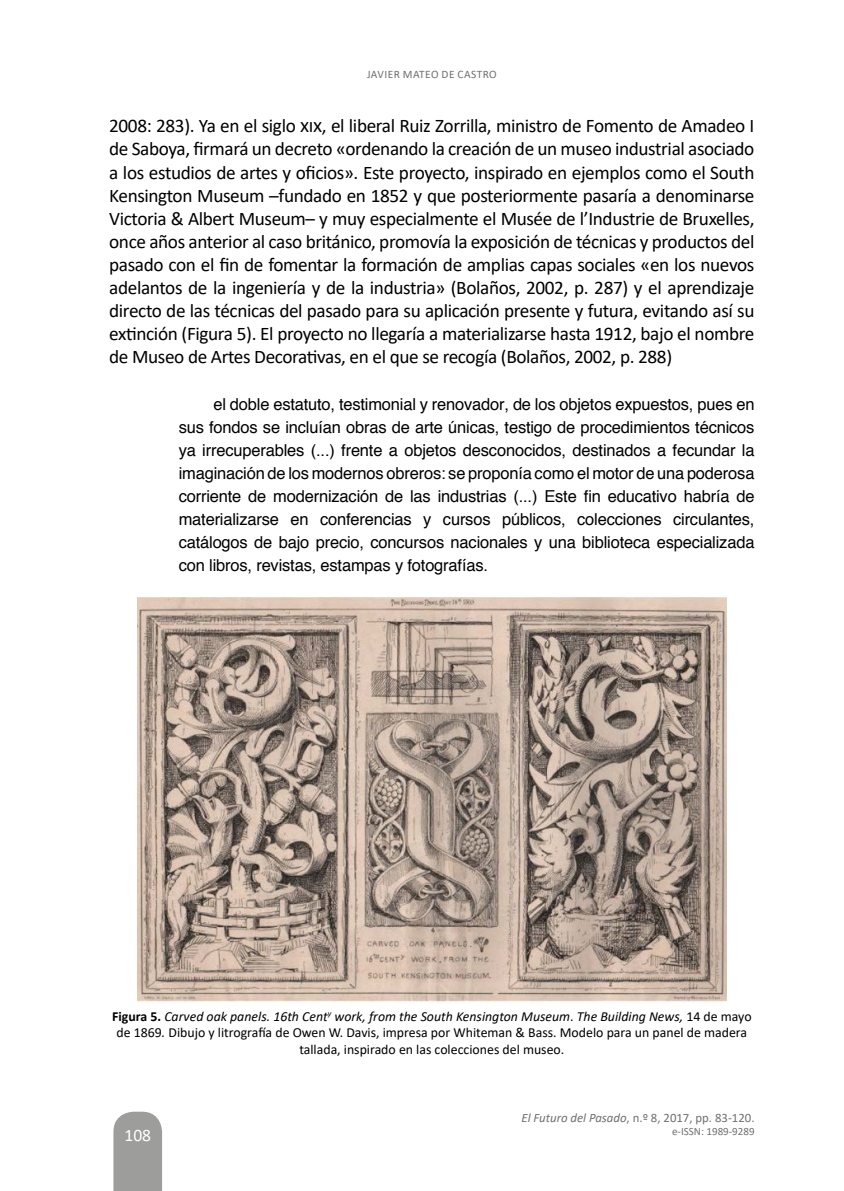
<style>
.page{position:relative;width:844px;height:1191px;background:#fff}
.page>*{position:absolute;margin:0;border:0;box-sizing:border-box;transform-origin:0 0}
.Cuerpo_de_texto{font:19.25px/23.1px "Calibri";letter-spacing:-.02em;color:#000;text-align:justify}
.t1{font:17.5px "Calibri";color:#fff}
.Cita_suelta{font:16.45px/23.1px "Helvetica";letter-spacing:-.01em;color:#000;text-align:justify}
.pie_img_tabla{font:13.83px/16.6px "Calibri";color:#000;text-align:center}
.t2{font:12.78px "Calibri";color:#707070}
.t3{font:11.38px "Calibri";letter-spacing:.04em;color:#707070}
.t4{font:11.03px "Calibri";color:#707070}
.s1{font-weight:700}
.s2{font-style:italic}
</style>
<div class="page">
<svg style="left:113px;top:1111px;width:49px;height:80px;background:#a2a2a1"></svg>
<img style="left:137px;top:597px;width:589px;height:406px">
<p class="t3" style="left:367px;top:66px;width:131px">JAVIER MATEO DE CASTRO</p>
<p class="Cuerpo_de_texto" style="left:109px;top:114px;width:646px">2008: 283). Ya en el siglo xix, el liberal Ruiz Zorrilla, ministro de Fomento de Amadeo I de Saboya, firmará un decreto «ordenando la creación de un museo industrial asociado a los estudios de artes y oficios». Este proyecto, inspirado en ejemplos como el South Kensington Museum –fundado en 1852 y que posteriormente pasaría a denominarse Victoria &amp; Albert Museum– y muy especialmente el Musée de l’Industrie de Bruxelles, once años anterior al caso británico, promovía la exposición de técnicas y productos del pasado con el fin de fomentar la formación de amplias capas sociales «en los nuevos adelantos de la ingeniería y de la industria» (Bolaños, 2002, p. 287) y el aprendizaje directo de las técnicas del pasado para su aplicación presente y futura, evitando así su extinción (Figura 5). El proyecto no llegaría a materializarse hasta 1912, bajo el nombre de Museo de Artes Decorativas, en el que se recogía (Bolaños, 2002, p. 288)</p>
<p class="Cita_suelta" style="left:179px;top:393px;width:577px;text-indent:35px">el doble estatuto, testimonial y renovador, de los objetos expuestos, pues en sus fondos se incluían obras de arte únicas, testigo de procedimientos técnicos ya irrecuperables (...) frente a objetos desconocidos, destinados a fecundar la imaginación de los modernos obreros: se proponía como el motor de una poderosa corriente de modernización de las industrias (...) Este fin educativo habría de materializarse en conferencias y cursos públicos, colecciones circulantes, catálogos de bajo precio, concursos nacionales y una biblioteca especializada con libros, revistas, estampas y fotografías.</p>
<p class="pie_img_tabla" style="left:112px;top:1007px;width:640px"><span class="s1">Figura 5.</span> <span class="s2">Carved oak panels. 16th Cent</span><sup>y</sup> <span class="s2">work, from the South Kensington Museum</span>. <span class="s2">The Building News,</span> 14 de mayo de 1869<span class="s2">.</span> Dibujo y litrografía de Owen W. Davis, impresa por Whiteman &amp; Bass. Modelo para un panel de madera tallada, inspirado en las colecciones del museo.</p>
<p class="t1" style="left:124px;top:1123px;width:28px">108</p>
<p class="t2" style="left:521px;top:1108px;width:234px"><span class="s2">El Futuro del Pasado</span>, n.º 8, 2017, pp. 83-120.</p>
<p class="t4" style="left:672px;top:1123px;width:84px">e-ISSN: 1989-9289</p>
</div>
